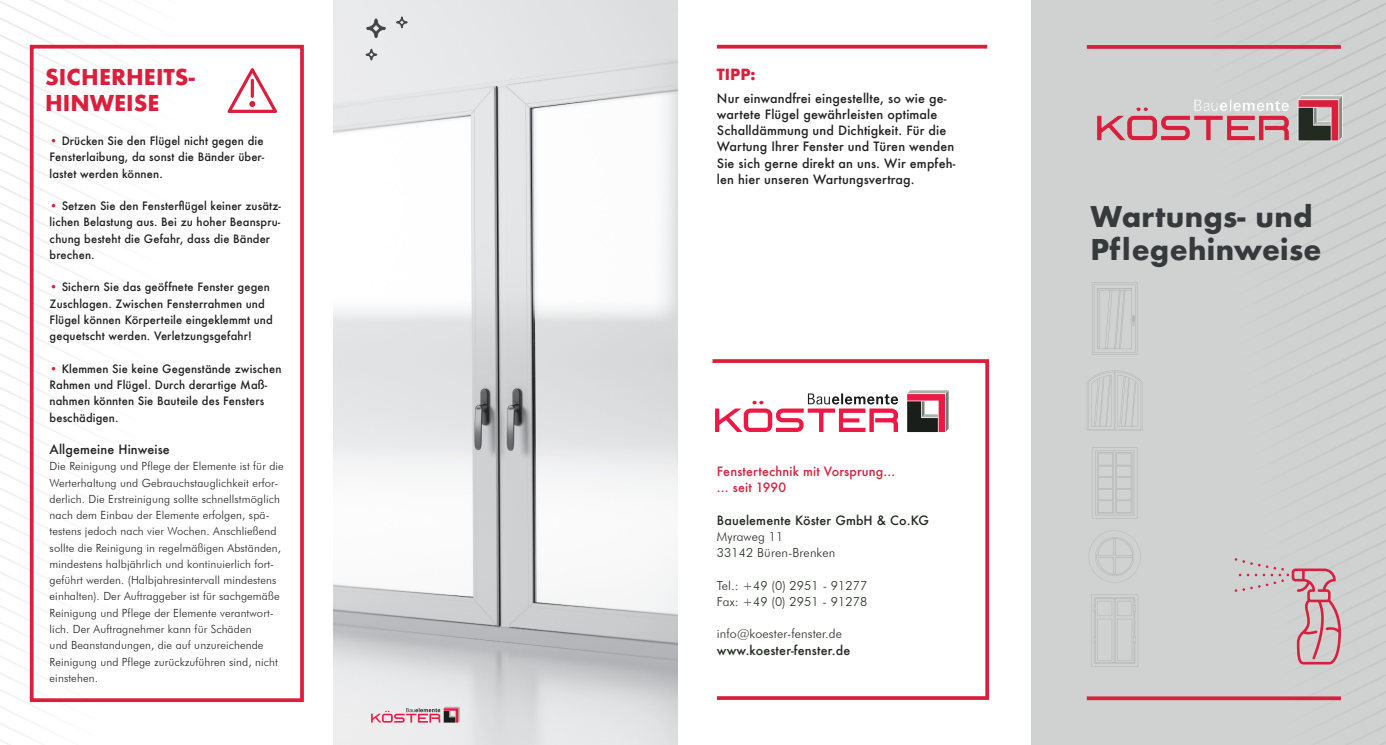
<style>
.page{position:relative;width:1386px;height:745px;background:#fff}
.page>*{position:absolute;margin:0;border:0;box-sizing:border-box;transform-origin:0 0}
.t1{font:700 27.75px/33.4px "Futura";letter-spacing:.01em;color:#363a3d}
.t2{font:700 21.25px/26.2px "Futura";color:#da1f3d}
.t3{font:700 15px "Futura";color:#da1f3d}
.t4{font:500 12.5px/16.2px "Futura";letter-spacing:.01em;color:#231f20}
.t5{font:300 12.5px/16.2px "Futura BT";letter-spacing:.01em;color:#222a21}
.t6{font:500 12.5px "Futura";letter-spacing:.01em;color:#222a21}
.t7{font:500 12.5px/16.2px "Futura";letter-spacing:.01em;color:#da1f3d}
.t8{font:300 11.25px/16.2px "Futura BT";letter-spacing:.01em;color:#231f20}
.t9{font:500 11.25px/16.2px "Futura";letter-spacing:.01em;color:#231f20}
.s1{color:#da1f3d}
</style>
<div class="page">
<svg style="left:0;top:0;width:178px;height:744px"></svg>
<div style="left:1031px;top:0;width:354px;height:744px;background:#d0d1d1"></div>
<img style="left:1097px;top:99px;width:113px;height:42px">
<svg style="left:1086px;top:45px;width:124px;height:4px"></svg>
<svg style="left:717px;top:45px;width:270px;height:4px"></svg>
<svg style="left:1092px;top:447px;width:45px;height:71px"></svg>
<svg style="left:1092px;top:282px;width:45px;height:72px"></svg>
<svg style="left:1087px;top:370px;width:55px;height:60px"></svg>
<svg style="left:1091px;top:594px;width:47px;height:72px"></svg>
<svg style="left:1088px;top:530px;width:52px;height:52px"></svg>
<hr style="left:1086px;top:696px;width:254px;height:3px;background:#da1f3d">
<svg style="left:712px;top:359px;width:278px;height:341px"></svg>
<svg style="left:1210px;top:0;width:175px;height:701px"></svg>
<img style="left:333px;top:0;width:344px;height:744px">
<div style="left:366px;top:18px;width:20px;height:20px;border:3px solid #444749;border-radius:50%"></div>
<div style="left:365px;top:49px;width:12px;height:11px;border:2px solid #444749;border-radius:50%"></div>
<div style="left:396px;top:16px;width:12px;height:12px;border:2px solid #444749;border-radius:50%"></div>
<svg style="left:371px;top:706px;width:88px;height:16px"></svg>
<div style="left:30px;top:45px;width:274px;height:656px;border:4px solid #da1f3d"></div>
<svg style="left:228px;top:68px;width:49px;height:45px"></svg>
<h2 class="t2" style="left:45px;top:64px;width:151px">SICHERHEITS-<br>HINWEISE</h2>
<h3 class="t3" style="left:717px;top:63px;width:40px">TIPP:</h3>
<p class="t9" style="left:50px;top:132px;width:216px;text-align:justify"><span class="s1">•</span> Drücken Sie den Flügel nicht gegen die Fensterlaibung, da sonst die Bänder über&shy;lastet werden können.</p>
<p class="t9" style="left:50px;top:197px;width:233px"><span class="s1">•</span> Setzen Sie den Fensterflügel keiner zusätz&shy;lichen Belastung aus. Bei zu hoher Beanspru&shy;chung besteht die Gefahr, dass die Bänder brechen.</p>
<p class="t9" style="left:50px;top:279px;width:225px"><span class="s1">•</span> Sichern Sie das geöffnete Fenster gegen Zuschlagen. Zwischen Fensterrahmen und Flügel können Körperteile eingeklemmt und gequetscht werden. Verletzungsgefahr!</p>
<p class="t9" style="left:50px;top:360px;width:233px"><span class="s1">•</span> Klemmen Sie keine Gegenstände zwischen Rahmen und Flügel. Durch derartige Maß&shy;nahmen könnten Sie Bauteile des Fensters beschädigen.</p>
<p class="t4" style="left:50px;top:441px;width:122px">Allgemeine Hinweise</p>
<p class="t8" style="left:50px;top:458px;width:236px">Die Reinigung und Pflege der Elemente ist für die Werterhaltung und Gebrauchstauglichkeit erfor&shy;derlich. Die Erstreinigung sollte schnellstmöglich nach dem Einbau der Elemente erfolgen, spä&shy;testens jedoch nach vier Wochen. Anschließend sollte die Reinigung in regelmäßigen Abständen, mindestens halbjährlich und kontinuierlich fort&shy;geführt werden. (Halbjahresintervall mindestens einhalten). Der Auftraggeber ist für sachgemäße Reinigung und Pflege der Elemente verantwort&shy;lich. Der Auftragnehmer kann für Schäden<br>und Beanstandungen, die auf unzureichende Reinigung und Pflege zurückzuführen sind, nicht einstehen.</p>
<p class="t4" style="left:717px;top:89px;width:240px">Nur einwandfrei eingestellte, so wie ge&shy;wartete Flügel gewährleisten optimale Schalldämmung und Dichtigkeit. Für die Wartung Ihrer Fenster und Türen wenden Sie sich gerne direkt an uns. Wir empfeh&shy;len hier unseren Wartungsvertrag.</p>
<p class="t7" style="left:717px;top:462px;width:180px">Fenstertechnik mit Vorsprung… ... seit 1990</p>
<p class="t6" style="left:717px;top:511px;width:214px">Bauelemente Köster GmbH &amp; Co.KG</p>
<p class="t5" style="left:717px;top:528px;width:120px">Myraweg 11<br>33142 Büren-Brenken</p>
<p class="t5" style="left:717px;top:576px;width:152px">Tel.: +49 (0) 2951 - 91277<br>Fax: +49 (0) 2951 - 91278</p>
<p class="t5" style="left:717px;top:625px;width:126px">info@koester-fenster.de</p>
<p class="t6" style="left:717px;top:641px;width:135px">www.koester-fenster.de</p>
<h1 class="t1" style="left:1090px;top:199px;width:232px">Wartungs- und<br>Pflegehinweise</h1>
</div>
